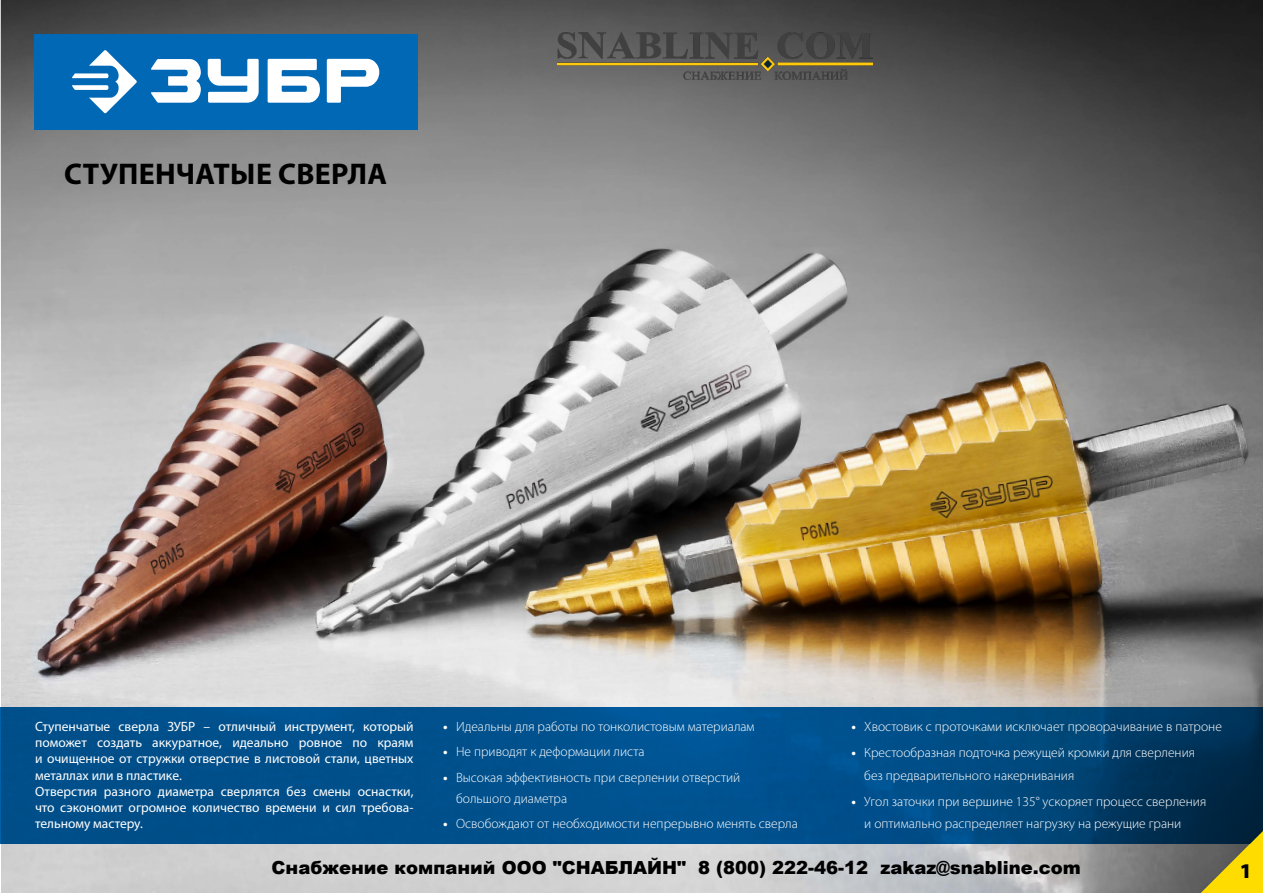
<style>
.page{position:relative;width:1263px;height:893px;background:#fff}
.page>*{position:absolute;margin:0;border:0;box-sizing:border-box;transform-origin:0 0}
.t1{font:700 30px "Myriad Pro";letter-spacing:.01em;color:#000}
.t2{font:900 21px "Myriad Pro";color:#000}
.t3{font:900 18px "Arial";color:#000}
.t4{font:300 13.5px/22.2px "Myriad Pro";color:#fff}
.t5{font:13.5px/16.2px "Myriad Pro";color:#fff}
.s1{font-weight:700}
</style>
<div class="page">
<img style="left:1px;top:384px;width:1262px;height:509px">
<img style="left:0;top:0;width:1263px;height:384px">
<div style="left:34px;top:34px;width:383px;height:95px;background:#0068b5"></div>
<svg style="left:72px;top:50px;width:65px;height:63px"></svg>
<svg style="left:151px;top:59px;width:228px;height:44px"></svg>
<svg style="left:0;top:707px;width:1263px;height:136px;background:#004b84"></svg>
<svg style="left:1201px;top:831px;width:62px;height:62px;background:#9d9228"></svg>
<img style="left:557px;top:33px;width:316px;height:46px">
<h1 class="t1" style="left:64px;top:154px;width:325px">СТУПЕНЧАТЫЕ СВЕРЛА</h1>
<p class="t5" style="left:35px;top:718px;width:380px">Ступенчатые сверла ЗУБР – отличный инструмент, который поможет создать аккуратное, идеально ровное по краям и очищенное от стружки отверстие в листовой стали, цветных металлах или в пластике.<br>Отверстия разного диаметра сверлятся без смены оснастки, что сэкономит огромное количество времени и сил требова&shy;тельному мастеру.</p>
<p class="t4" style="left:443px;top:715px;width:313px"><span class="s1">•</span> Идеальны для работы по тонколистовым материалам</p>
<p class="t4" style="left:851px;top:715px;width:372px"><span class="s1">•</span> Хвостовик с проточками исключает проворачивание в патроне</p>
<p class="t4" style="left:864px;top:742px;width:332px;text-indent:-13px"><span class="s1">•</span> Крестообразная подточка режущей кромки для сверления без предварительного накернивания</p>
<p class="t4" style="left:864px;top:790px;width:343px;text-indent:-13px"><span class="s1">•</span> Угол заточки при вершине 135° ускоряет процесс сверления и оптимально распределяет нагрузку на режущие грани</p>
<h3 class="t3" style="left:272px;top:854px;width:811px">Снабжение компаний ООО "СНАБЛАЙН" 8 (800) 222-46-12 zakaz@snabline.com</h3>
<h2 class="t2" style="left:1240px;top:856px;width:14px">1</h2>
<p class="t4" style="left:443px;top:741px;width:203px"><span class="s1">•</span> Не приводят к деформации листа</p>
<p class="t4" style="left:456px;top:766px;width:286px;line-height:21.1px;text-indent:-13px"><span class="s1">•</span> Высокая эффективность при сверлении отверстий большого диаметра</p>
<p class="t4" style="left:443px;top:812px;width:356px"><span class="s1">•</span> Освобождают от необходимости непрерывно менять сверла</p>
</div>
